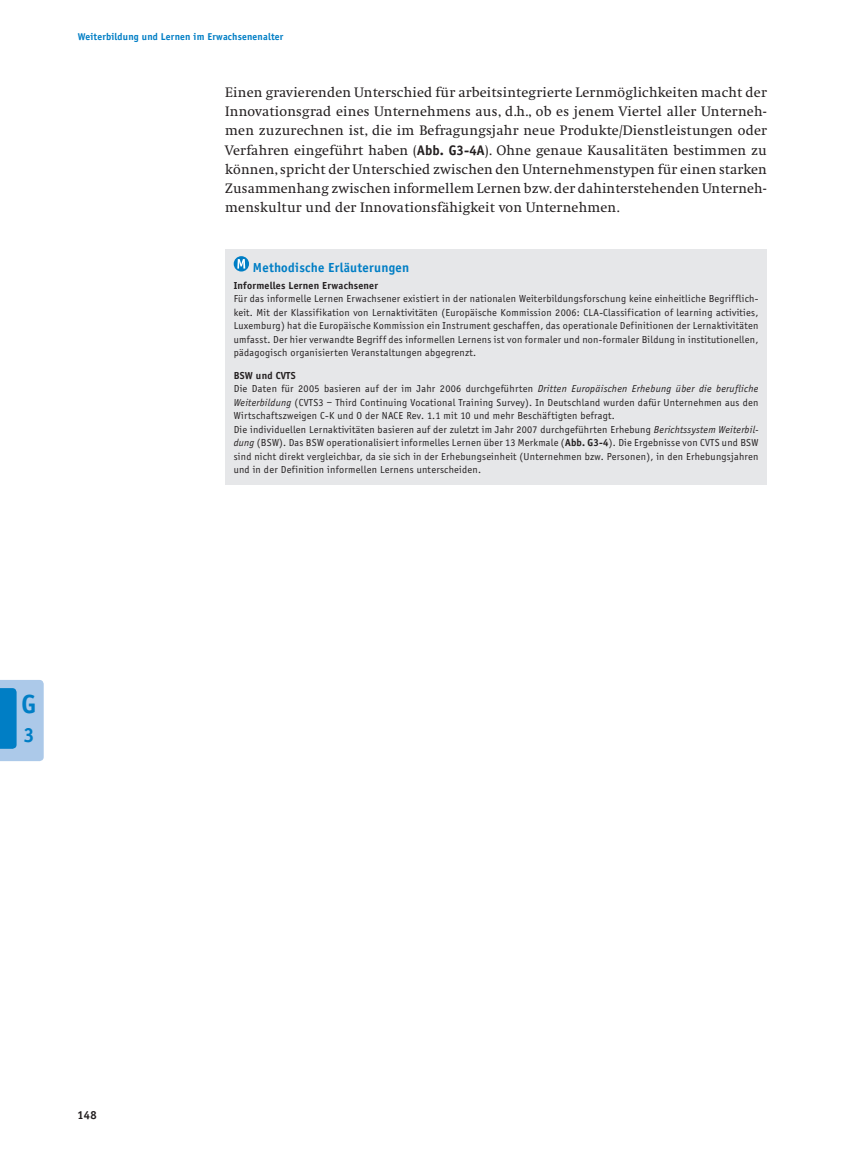
<style>
.page{position:relative;width:851px;height:1149px;background:#fff}
.page>*{position:absolute;margin:0;border:0;box-sizing:border-box;transform-origin:0 0}
.t1{font:700 27px "Officina Sans";color:#007ec5}
.t2{font:700 21px "Officina Sans";color:#007ec5}
.t3{font:14.25px/19.2px "Swift Regular Os F";letter-spacing:.01em;color:#231f20;text-align:justify}
.t4{font:700 13.5px "Officina Sans";letter-spacing:.02em;color:#007ec5}
.t5{font:700 12px "Officina Sans";color:#231f20}
.t6{font:10.5px/13.5px "Officina Sans";letter-spacing:.025em;color:#231f20;text-align:justify}
.t7{font:700 10.5px "Officina Sans";letter-spacing:.025em;color:#231f20}
.t8{font:700 10.2px "Officina Sans";letter-spacing:.02em;color:#007ec5}
.s1{font-family:"Officina Sans";font-weight:700}
.s2{font-weight:700}
.s3{font-style:italic}
</style>
<div class="page">
<svg style="left:0;top:680px;width:44px;height:81px;background:#7cb4df"></svg>
<div style="left:225px;top:249px;width:542px;height:235px;background:#e6e7e9"></div>
<svg style="left:234px;top:256px;width:15px;height:15px"></svg>
<svg style="left:237px;top:259px;width:8px;height:9px"></svg>
<p class="t8" style="left:78px;top:33px;width:207px">Weiterbildung und Lernen im Erwachsenenalter</p>
<p class="t3" style="left:225px;top:84px;width:543px">Einen gravierenden Unterschied für arbeitsintegrierte Lernmöglichkeiten macht der Innovationsgrad eines Unternehmens aus, d.h., ob es jenem Viertel aller Unterneh&shy;men zuzurechnen ist, die im Befragungsjahr neue Produkte/Dienstleistungen oder Verfahren eingeführt haben (<span class="s1">Abb. G3-4A</span>). Ohne genaue Kausalitäten bestimmen zu können, spricht der Unterschied zwischen den Unternehmenstypen für einen starken Zusammenhang zwischen informellem Lernen bzw. der dahinterstehenden Unterneh&shy;menskultur und der Innovationsfähigkeit von Unternehmen.</p>
<p class="t4" style="left:253px;top:262px;width:158px">Methodische Erläuterungen</p>
<p class="t7" style="left:234px;top:281px;width:146px">Informelles Lernen Erwachsener</p>
<p class="t6" style="left:234px;top:293px;width:526px">Für das informelle Lernen Erwachsener existiert in der nationalen Weiterbildungsforschung keine einheitliche Begrifflich&shy;keit. Mit der Klassifikation von Lernaktivitäten (Europäische Kommission 2006: CLA-Classification of learning activities, Luxemburg) hat die Europäische Kommission ein Instrument geschaffen, das operationale Definitionen der Lernaktivitäten umfasst. Der hier verwandte Begriff des informellen Lernens ist von formaler und non-formaler Bildung in institu tionellen, pädagogisch organisierten Veranstaltungen abgegrenzt.</p>
<p class="t6" style="left:234px;top:369px;width:526px;text-align:left"><span class="s2">BSW und CVTS<br></span>Die Daten für 2005 basieren auf der im Jahr 2006 durchgeführten <span class="s3">Dritten Europäischen Erhebung über die berufliche Weiterbildung</span> (CVTS3 – Third Continuing Vocational Training Survey). In Deutschland wurden dafür Unternehmen aus den Wirtschaftszweigen C-K und O der NACE Rev. 1.1 mit 10 und mehr Beschäftigten befragt.<br>Die individuellen Lernaktivitäten basieren auf der zuletzt im Jahr 2007 durchgeführten Erhebung <span class="s3">Berichtssystem Weiterbil&shy;dung</span> (BSW). Das BSW operationalisiert informelles Lernen über 13 Merkmale (<span class="s2">Abb. G3-4</span>). Die Ergebnisse von CVTS und BSW sind nicht direkt vergleichbar, da sie sich in der Erhebungseinheit (Unternehmen bzw. Personen), in den Erhebungsjahren und in der Definition informellen Lernens unterscheiden.</p>
<h1 class="t1" style="left:22px;top:693px;width:16px">G</h1>
<h2 class="t2" style="left:23px;top:726px;width:12px">3</h2>
<p class="t5" style="left:77px;top:1109px;width:21px">148</p>
</div>
